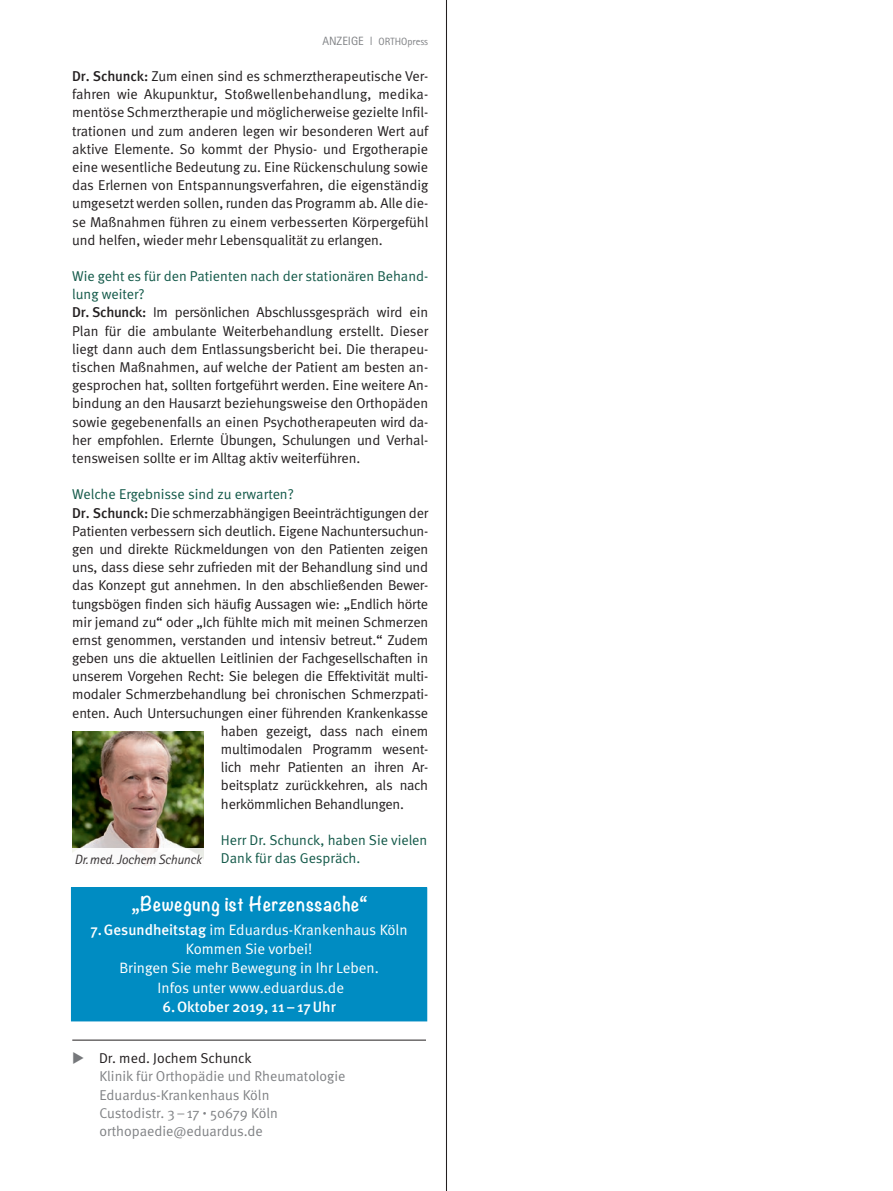
<style>
.page{position:relative;width:893px;height:1191px;background:#fff}
.page>*{position:absolute;margin:0;border:0;box-sizing:border-box;transform-origin:0 0}
.t1{font:700 18px "Noteworthy";letter-spacing:.04em;color:#fff;scale:.95 1}
.t2{font:15px/19.2px "Meta Normal";color:#fff;text-align:center}
.t3{font:500 15px "Meta";color:#fff}
.t4{font:14.25px/18.1px "Meta Normal";letter-spacing:-.015em;color:#231f20;text-align:justify}
.t5{font:14.25px/18.1px "Meta Normal";color:#808285}
.t6{font:14.25px/18.1px "Meta Normal";color:#135949}
.t7{font:italic 13.5px "Rotis Sans Serif";letter-spacing:-.01em;color:#231f20}
.t8{font:10.5px "Rotis Sans Serif";color:#808285}
.s1{font-size:12px}
.s2{font-family:"Meta";font-weight:500}
.s3{color:#135949}
.s4{color:#76787b}
.s5{color:#231f20}
.s6{font-size:7.5px}
</style>
<div class="page">
<img style="left:72px;top:731px;width:132px;height:117px">
<hr style="left:72px;top:1039px;width:354px;height:1px;background:#231f20">
<div style="left:71px;top:888px;width:356px;height:133px;background:#008cc2"></div>
<div style="left:71px;top:887px;width:356px;height:134px;border:1px solid #008cc2"></div>
<hr style="left:446px;top:0;width:1px;height:1191px;background:#231f20">
<p class="t8" style="left:322px;top:35px;width:107px"><span class="s1">ANZEIGE l</span> ORTHOpress</p>
<p class="t4" style="left:72px;top:67px;width:358px"><span class="s2">Dr. Schunck:</span> Zum einen sind es schmerztherapeutische Ver&shy;fahren wie Akupunktur, Stoßwellenbehandlung, medika&shy;mentöse Schmerztherapie und möglicherweise gezielte Infil&shy;trationen und zum anderen legen wir besonderen Wert auf aktive Elemente. So kommt der Physio- und Ergotherapie eine wesentliche Bedeutung zu. Eine Rückenschulung sowie das Erlernen von Entspannungsverfahren, die eigenständig umgesetzt werden sollen, runden das Programm ab. Alle die&shy;se Maßnahmen führen zu einem verbesserten Körpergefühl und helfen, wieder mehr Lebensqualität zu erlangen.</p>
<p class="t4" style="left:72px;top:267px;width:357px;text-align:left"><span class="s3">Wie geht es für den Patienten nach der stationären Behand&shy;lung weiter?<br></span><span class="s2">Dr. Schunck:</span> Im persönlichen Abschlussgespräch wird ein Plan für die ambulante Weiterbehandlung erstellt. Dieser liegt dann auch dem Entlassungsbericht bei. Die therapeu&shy;tischen Maßnahmen, auf welche der Patient am besten an&shy;gesprochen hat, sollten fortgeführt werden. Eine weitere An&shy;bindung an den Hausarzt beziehungsweise den Orthopäden sowie gegebenenfalls an einen Psychotherapeuten wird da&shy;her empfohlen. Erlernte Übungen, Schulungen und Verhal&shy;tensweisen sollte er im Alltag aktiv weiterführen.</p>
<p class="t6" style="left:72px;top:485px;width:223px">Welche Ergebnisse sind zu erwarten?</p>
<p class="t4" style="left:72px;top:503px;width:357px"><span class="s2">Dr. Schunck:</span> Die schmerzabhängigen Beeinträchtigungen der</p>
<p class="t4" style="left:72px;top:521px;width:357px">Patienten verbessern sich deutlich. Eigene Nachuntersuchun-</p>
<p class="t4" style="left:72px;top:540px;width:357px">gen und direkte Rückmeldungen von den Patienten zeigen</p>
<p class="t4" style="left:72px;top:558px;width:357px">uns, dass diese sehr zufrieden mit der Behandlung sind und</p>
<p class="t4" style="left:72px;top:576px;width:357px">das Konzept gut annehmen. In den abschließenden Bewer-</p>
<p class="t4" style="left:72px;top:594px;width:357px">tungsbögen finden sich häufig Aussagen wie: „Endlich hörte</p>
<p class="t4" style="left:72px;top:612px;width:357px">mir jemand zu“ oder „Ich fühlte mich mit meinen Schmerzen</p>
<p class="t4" style="left:72px;top:630px;width:357px">ernst genommen, verstanden und intensiv betreut.“ Zudem</p>
<p class="t4" style="left:72px;top:649px;width:357px">geben uns die aktuellen Leitlinien der Fachgesellschaften in</p>
<p class="t4" style="left:72px;top:667px;width:357px">unserem Vorgehen Recht: Sie belegen die Effektivität multi-</p>
<p class="t4" style="left:72px;top:685px;width:357px">modaler Schmerzbehandlung bei chronischen Schmerzpati-</p>
<p class="t4" style="left:72px;top:703px;width:357px">enten. Auch Untersuchungen einer führenden Krankenkasse</p>
<p class="t4" style="left:221px;top:721px;width:209px">haben gezeigt, dass nach einem</p>
<p class="t4" style="left:221px;top:740px;width:209px">multimodalen Programm wesent-</p>
<p class="t4" style="left:221px;top:758px;width:209px">lich mehr Patienten an ihren Ar-</p>
<p class="t4" style="left:221px;top:776px;width:209px">beitsplatz zurückkehren, als nach</p>
<p class="t4" style="left:221px;top:794px;width:185px">herkömmlichen Behandlungen.</p>
<p class="t6" style="left:221px;top:830px;width:208px">Herr Dr. Schunck, haben Sie vielen<br>Dank für das Gespräch.</p>
<p class="t7" style="left:74px;top:851px;width:129px">Dr.med. Jochem Schunck</p>
<p class="t1" style="left:131px;top:888px;width:249px">„Bewegung ist Herzenssache“</p>
<p class="t2" style="left:90px;top:920px;width:319px"><span class="s2">7.Gesundheitstag</span> im Eduardus-Krankenhaus Köln Kommen Sie vorbei!<br>Bringen Sie mehr Bewegung in Ihr Leben.<br>Infos unter www.eduardus.de</p>
<p class="t3" style="left:162px;top:998px;width:175px">6.Oktober 2019, 11–17Uhr</p>
<p class="t5" style="left:99px;top:1049px;width:247px;text-indent:-27px"><span class="s4">◆</span> <span class="s5">Dr. med. Jochem Schunck<br></span>Klinik für Orthopädie und Rheumatologie<br>Eduardus-Krankenhaus Köln<br>Custodistr. 3–17 <span class="s6">•</span> 50679 Köln orthopaedie@eduardus.de</p>
</div>
